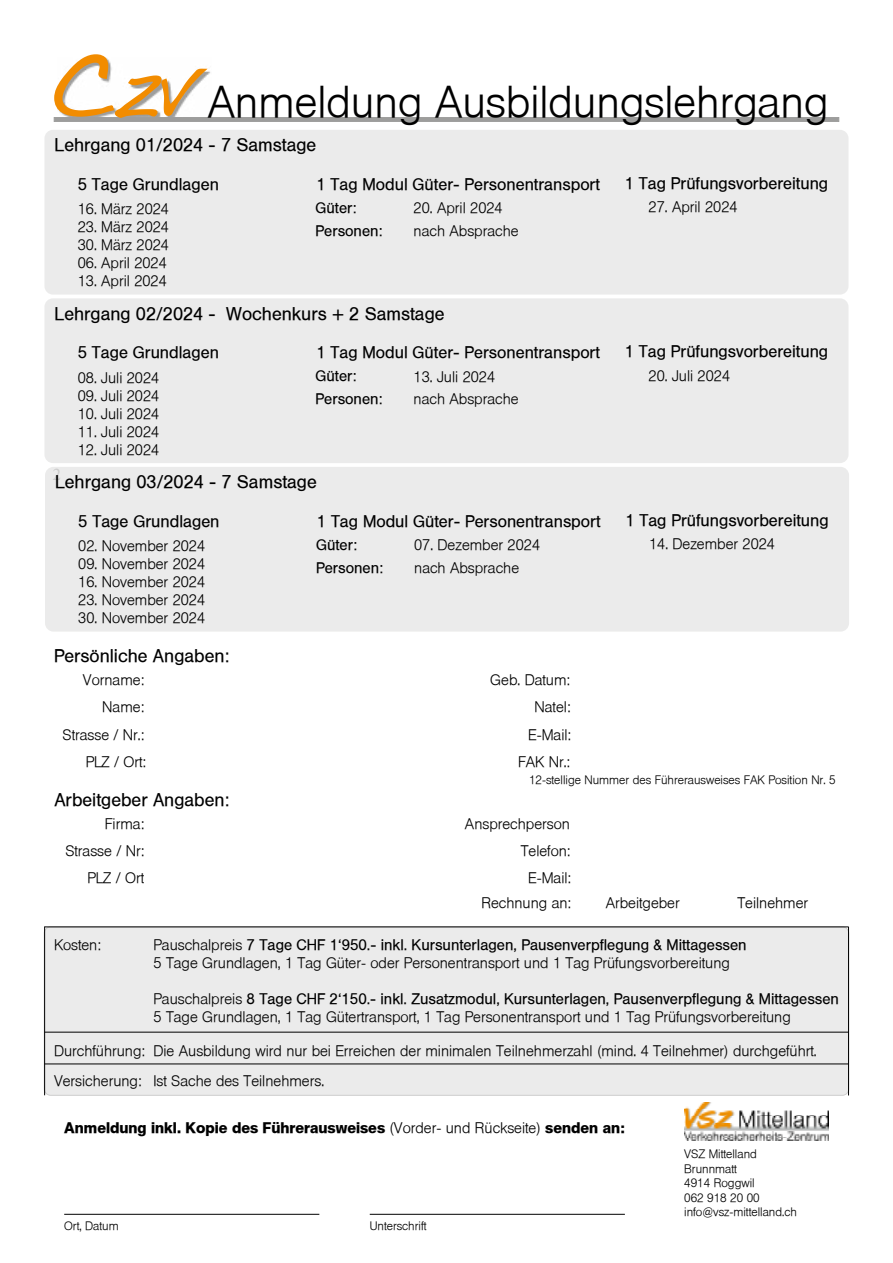
<style>
.page{position:relative;width:893px;height:1263px;background:#fff}
.page>*{position:absolute;margin:0;border:0;box-sizing:border-box;transform-origin:0 0}
.t1{font:43.5px "Helvetica BQ Light";color:#000}
.t2{font:18px "Helvetica BQ Roman";color:#000}
.t3{font:18px "Minion Pro";color:#000}
.t4{font:16.5px "Helvetica BQ Roman";color:#000}
.t5{font:15px/26.8px "Helvetica BQ Light";color:#000;text-align:right}
.t6{font:15px "Helvetica BQ Roman";color:#000}
.t7{font:700 15px "Helvetica BQ Demi";color:#000}
.t8{font:12px/14.4px "Helvetica BQ Light";color:#000}
.s1{font-family:"Dakota";font-size:78px;color:#f28c00}
.s2{font-family:"Dakota";font-size:46.5px;color:#f28c00}
.s3{font-family:"Helvetica BQ Light"}
.s4{font-family:"Helvetica BQ Light";font-weight:400}
</style>
<div class="page">
<div style="left:54px;top:117px;width:785px;height:5px;background:#9d9d9c"></div>
<svg style="left:57px;top:57px;width:154px;height:62px"></svg>
<hr style="left:370px;top:1214px;width:255px;height:1px;background:#000">
<hr style="left:64px;top:1214px;width:255px;height:1px;background:#000">
<img style="left:684px;top:1102px;width:145px;height:39px">
<div style="left:44px;top:927px;width:805px;height:168px;background:#ebebeb;border-radius:6px"></div>
<hr style="left:45px;top:1032px;width:803px;height:1px;background:#000">
<hr style="left:45px;top:1063px;width:803px;height:1px;background:#000">
<hr style="left:45px;top:926px;width:803px;height:1px;background:#000">
<hr style="left:44px;top:926px;width:1px;height:169px;background:#000">
<hr style="left:848px;top:927px;width:1px;height:168px;background:#000">
<div style="left:44px;top:130px;width:804px;height:165px;background:#ebebeb;border-radius:9px"></div>
<div style="left:44px;top:298px;width:804px;height:165px;background:#ebebeb;border-radius:9px"></div>
<div style="left:45px;top:467px;width:804px;height:165px;background:#ebebeb;border-radius:9px"></div>
<h1 class="t1" style="left:48px;top:78px;width:782px"><span class="s1">C</span><span class="s2">ZV</span> Anmeldung Ausbildungslehrgang</h1>
<p class="t2" style="left:55px;top:135px;width:263px">Lehrgang 01/2024 - 7 Samstage</p>
<p class="t4" style="left:78px;top:175px;width:143px">5 Tage Grundlagen</p>
<p class="t4" style="left:316px;top:175px;width:285px">1 Tag Modul Güter- Personentransport</p>
<p class="t4" style="left:625px;top:174px;width:205px">1 Tag Prüfungsvorbereitung</p>
<p class="t6" style="left:316px;top:200px;width:42px">Güter:</p>
<p class="t5" style="left:414px;top:195px;width:91px">20. April 2024</p>
<p class="t6" style="left:315px;top:222px;width:69px">Personen:</p>
<p class="t5" style="left:414px;top:217px;width:107px">nach Absprache</p>
<p class="t5" style="left:649px;top:194px;width:91px">27. April 2024</p>
<p class="t5" style="left:78px;top:196px;width:93px">16. März 2024</p>
<p class="t5" style="left:78px;top:214px;width:93px">23. März 2024</p>
<p class="t5" style="left:78px;top:232px;width:93px">30. März 2024</p>
<p class="t5" style="left:78px;top:250px;width:91px">06. April 2024</p>
<p class="t5" style="left:78px;top:268px;width:91px">13. April 2024</p>
<p class="t2" style="left:55px;top:304px;width:391px">Lehrgang 02/2024 - Wochenkurs + 2 Samstage</p>
<p class="t4" style="left:78px;top:343px;width:143px">5 Tage Grundlagen</p>
<p class="t4" style="left:316px;top:343px;width:285px">1 Tag Modul Güter- Personentransport</p>
<p class="t4" style="left:625px;top:342px;width:205px">1 Tag Prüfungsvorbereitung</p>
<p class="t6" style="left:316px;top:368px;width:42px">Güter:</p>
<p class="t5" style="left:414px;top:363px;width:83px">13. Juli 2024</p>
<p class="t6" style="left:315px;top:391px;width:69px">Personen:</p>
<p class="t5" style="left:414px;top:386px;width:107px">nach Absprache</p>
<p class="t5" style="left:649px;top:363px;width:83px">20. Juli 2024</p>
<p class="t5" style="left:78px;top:364px;width:83px">08. Juli 2024</p>
<p class="t5" style="left:78px;top:382px;width:83px">09. Juli 2024</p>
<p class="t5" style="left:78px;top:400px;width:83px">10. Juli 2024</p>
<p class="t5" style="left:78px;top:418px;width:83px">11. Juli 2024</p>
<p class="t5" style="left:78px;top:436px;width:83px">12. Juli 2024</p>
<p class="t3" style="left:52px;top:462px;width:10px">2</p>
<p class="t2" style="left:55px;top:472px;width:263px">Lehrgang 03/2024 - 7 Samstage</p>
<p class="t4" style="left:78px;top:512px;width:143px">5 Tage Grundlagen</p>
<p class="t4" style="left:317px;top:512px;width:285px">1 Tag Modul Güter- Personentransport</p>
<p class="t4" style="left:625px;top:511px;width:205px">1 Tag Prüfungsvorbereitung</p>
<p class="t6" style="left:316px;top:537px;width:42px">Güter:</p>
<p class="t5" style="left:414px;top:532px;width:127px">07. Dezember 2024</p>
<p class="t6" style="left:316px;top:559px;width:69px">Personen:</p>
<p class="t5" style="left:414px;top:554px;width:107px">nach Absprache</p>
<p class="t5" style="left:649px;top:531px;width:127px">14. Dezember 2024</p>
<p class="t5" style="left:78px;top:533px;width:128px">02. November 2024</p>
<p class="t5" style="left:78px;top:551px;width:128px">09. November 2024</p>
<p class="t5" style="left:78px;top:569px;width:128px">16. November 2024</p>
<p class="t5" style="left:78px;top:587px;width:128px">23. November 2024</p>
<p class="t5" style="left:78px;top:605px;width:128px">30. November 2024</p>
<p class="t2" style="left:54px;top:646px;width:177px">Persönliche Angaben:</p>
<p class="t5" style="left:83px;top:667px;width:63px">Vorname:<br>Name:</p>
<p class="t5" style="left:490px;top:667px;width:81px">Geb. Datum:</p>
<p class="t5" style="left:534px;top:694px;width:37px">Natel:</p>
<p class="t5" style="left:63px;top:721px;width:83px">Strasse / Nr.:</p>
<p class="t5" style="left:518px;top:721px;width:54px;line-height:27.8px">E-Mail:<br>FAK Nr.:</p>
<p class="t2" style="left:54px;top:790px;width:177px">Arbeitgeber Angaben:</p>
<p class="t5" style="left:65px;top:810px;width:80px">Firma:<br>Strasse / Nr:</p>
<p class="t5" style="left:86px;top:748px;width:62px">PLZ / Ort:</p>
<p class="t8" style="left:529px;top:773px;width:308px">12-stellige Nummer des Führerausweises FAK Position Nr. 5</p>
<p class="t5" style="left:465px;top:810px;width:107px">Ansprechperson</p>
<p class="t5" style="left:521px;top:837px;width:51px">Telefon:</p>
<p class="t5" style="left:87px;top:865px;width:58px">PLZ / Ort</p>
<p class="t5" style="left:481px;top:866px;width:91px;line-height:24.8px">E-Mail:<br>Rechnung an:</p>
<p class="t5" style="left:606px;top:890px;width:76px">Arbeitgeber</p>
<p class="t5" style="left:737px;top:890px;width:72px">Teilnehmer</p>
<p class="t5" style="left:54px;top:932px;width:48px">Kosten:</p>
<p class="t6" style="left:153px;top:937px;width:595px"><span class="s3">Pauschalpreis</span> 7 Tage CHF 1‘950.- inkl. Kursunterlagen, Pausenverpflegung &amp; Mittagessen</p>
<p class="t5" style="left:153px;top:950px;width:578px">5 Tage Grundlagen, 1 Tag Güter- oder Personentransport und 1 Tag Prüfungsvorbereitung</p>
<p class="t6" style="left:153px;top:991px;width:687px"><span class="s3">Pauschalpreis</span> 8 Tage CHF 2‘150.- inkl. Zusatzmodul, Kursunterlagen, Pausenverpflegung &amp; Mittagessen</p>
<p class="t5" style="left:153px;top:1004px;width:639px">5 Tage Grundlagen, 1 Tag Gütertransport, 1 Tag Personentransport und 1 Tag Prüfungsvorbereitung</p>
<p class="t5" style="left:54px;top:1036px;width:764px;line-height:29.8px;text-align:left">Durchführung: Die Ausbildung wird nur bei Erreichen der minimalen Teilnehmerzahl (mind. 4 Teilnehmer) durchgeführt.<br>Versicherung: Ist Sache des Teilnehmers.</p>
<p class="t7" style="left:64px;top:1118px;width:562px">Anmeldung inkl. Kopie des Führerausweises <span class="s4">(Vorder- und Rückseite)</span> senden an:</p>
<p class="t8" style="left:64px;top:1219px;width:56px">Ort, Datum</p>
<p class="t8" style="left:370px;top:1219px;width:58px">Unterschrift</p>
<p class="t8" style="left:684px;top:1147px;width:114px">VSZ Mittelland<br>Brunnmatt<br>4914 Roggwil<br>062 918 20 00 info@vsz-mittelland.ch</p>
</div>
